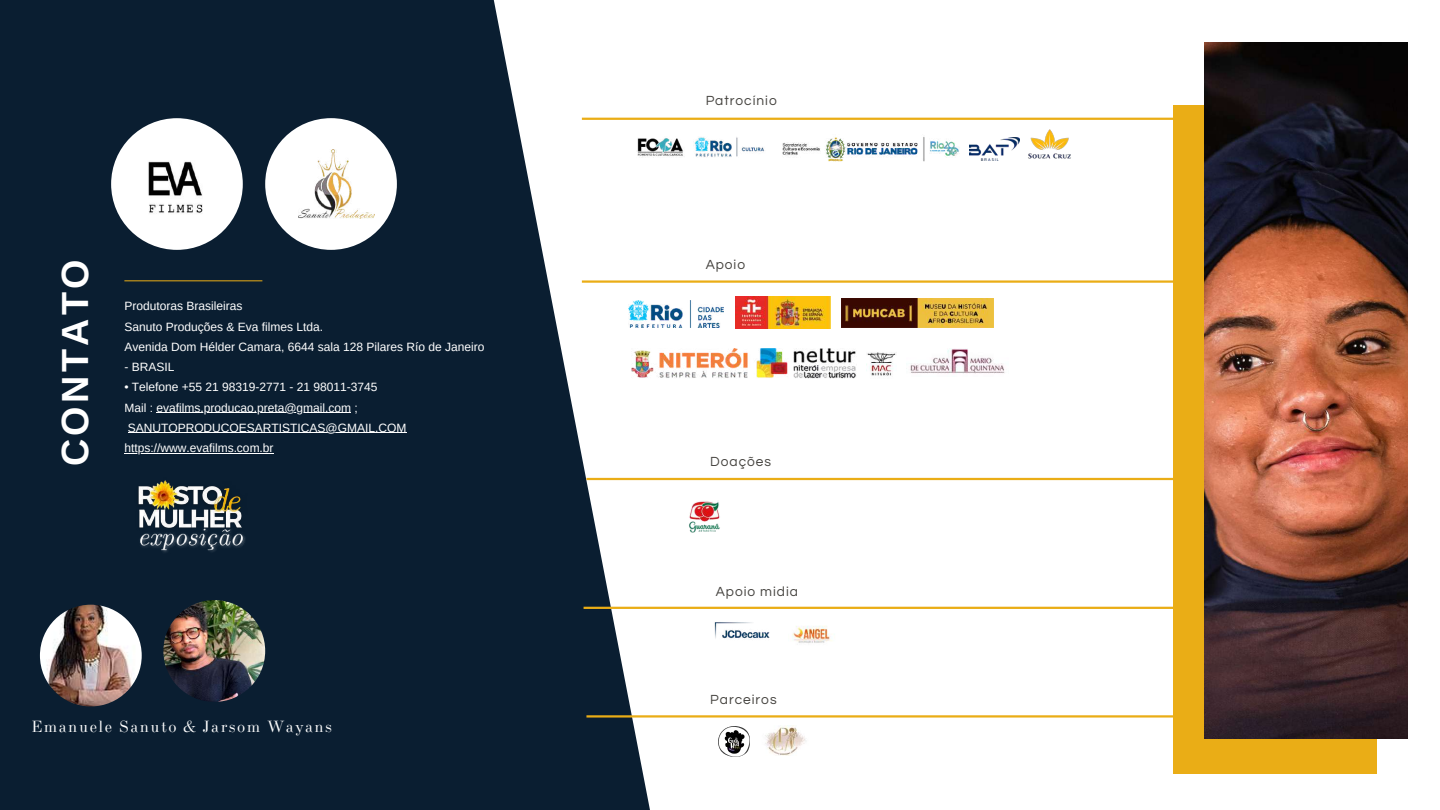
<style>
.page{position:relative;width:1440px;height:810px;background:#fff}
.page>*{position:absolute;margin:0;border:0;box-sizing:border-box;transform-origin:0 0}
.t1{font:700 37.8px "Arimo";letter-spacing:.09em;color:#fff}
.t2{font:16px "New Standard";letter-spacing:.09em;color:#fff}
.t3{font:13.7px "Questrial";letter-spacing:.07em;color:#44423e}
.t4{font:12px/20.2px "Arimo";color:#fff}
</style>
<div class="page">
<svg style="left:0;top:0;width:650px;height:810px;background:#293b4b"></svg>
<img style="left:111px;top:118px;width:132px;height:132px;border-radius:50%">
<hr style="left:582px;top:118px;width:595px;height:2px;background:#eaad16">
<hr style="left:582px;top:280px;width:595px;height:3px;background:#eaad16">
<hr style="left:586px;top:478px;width:595px;height:2px;background:#eaad16">
<hr style="left:586px;top:715px;width:595px;height:3px;background:#eaad16">
<div style="left:1173px;top:105px;width:203px;height:669px;background:#eaad16"></div>
<div style="left:265px;top:118px;width:132px;height:132px;background:#fff;border-radius:50%"></div>
<img style="left:299px;top:150px;width:75px;height:68px">
<hr style="left:124px;top:280px;width:138px;height:1px;background:#eaad16">
<img style="left:1204px;top:42px;width:204px;height:696px">
<img style="left:782px;top:137px;width:177px;height:25px">
<img style="left:636px;top:136px;width:129px;height:26px">
<img style="left:969px;top:138px;width:50px;height:22px">
<img style="left:1022px;top:119px;width:55px;height:40px">
<img style="left:629px;top:300px;width:95px;height:28px">
<img style="left:735px;top:297px;width:96px;height:31px">
<img style="left:792px;top:625px;width:40px;height:18px">
<img style="left:718px;top:727px;width:31px;height:30px">
<img style="left:765px;top:726px;width:41px;height:29px">
<img style="left:714px;top:622px;width:56px;height:17px">
<img style="left:689px;top:501px;width:31px;height:32px">
<img style="left:842px;top:298px;width:152px;height:30px">
<img style="left:910px;top:348px;width:95px;height:26px">
<img style="left:631px;top:348px;width:225px;height:31px">
<img style="left:866px;top:352px;width:30px;height:24px">
<hr style="left:584px;top:607px;width:594px;height:2px;background:#eaad16">
<img style="left:124px;top:450px;width:132px;height:132px;border-radius:50%">
<hr style="left:156px;top:412px;width:195px;height:1px;background:#fff">
<hr style="left:128px;top:433px;width:279px;height:1px;background:#fff">
<hr style="left:124px;top:453px;width:150px;height:1px;background:#fff">
<img style="left:40px;top:605px;width:102px;height:101px;border-radius:50%">
<img style="left:163px;top:600px;width:102px;height:102px;border-radius:50%">
<h1 class="t1" style="left:54px;top:466px;width:209px;rotate:-90deg">CONTATO</h1>
<p class="t4" style="left:124px;top:296px;width:361px">Produtoras Brasileiras<br>Sanuto Produções &amp; Eva filmes Ltda.<br>Avenida Dom Hélder Camara, 6644 sala 128 Pilares Río de Janeiro</p>
<p class="t4" style="left:124px;top:357px;width:51px">- BRASIL</p>
<p class="t4" style="left:124px;top:377px;width:283px">• Telefone +55 21 98319-2771 - 21 98011-3745<br>Mail : evafilms.producao.preta@gmail.com ; SANUTOPRODUCOESARTISTICAS@GMAIL.COM https://www.evafilms.com.br</p>
<h2 class="t2" style="left:31px;top:717px;width:303px">Emanuele Sanuto &amp; Jarsom Wayans</h2>
<p class="t3" style="left:706px;top:94px;width:73px">Patrocínio</p>
<p class="t3" style="left:706px;top:257px;width:41px">Apoio</p>
<p class="t3" style="left:710px;top:455px;width:62px">Doações</p>
<p class="t3" style="left:716px;top:584px;width:84px">Apoio midia</p>
<p class="t3" style="left:710px;top:692px;width:68px">Parceiros</p>
</div>
